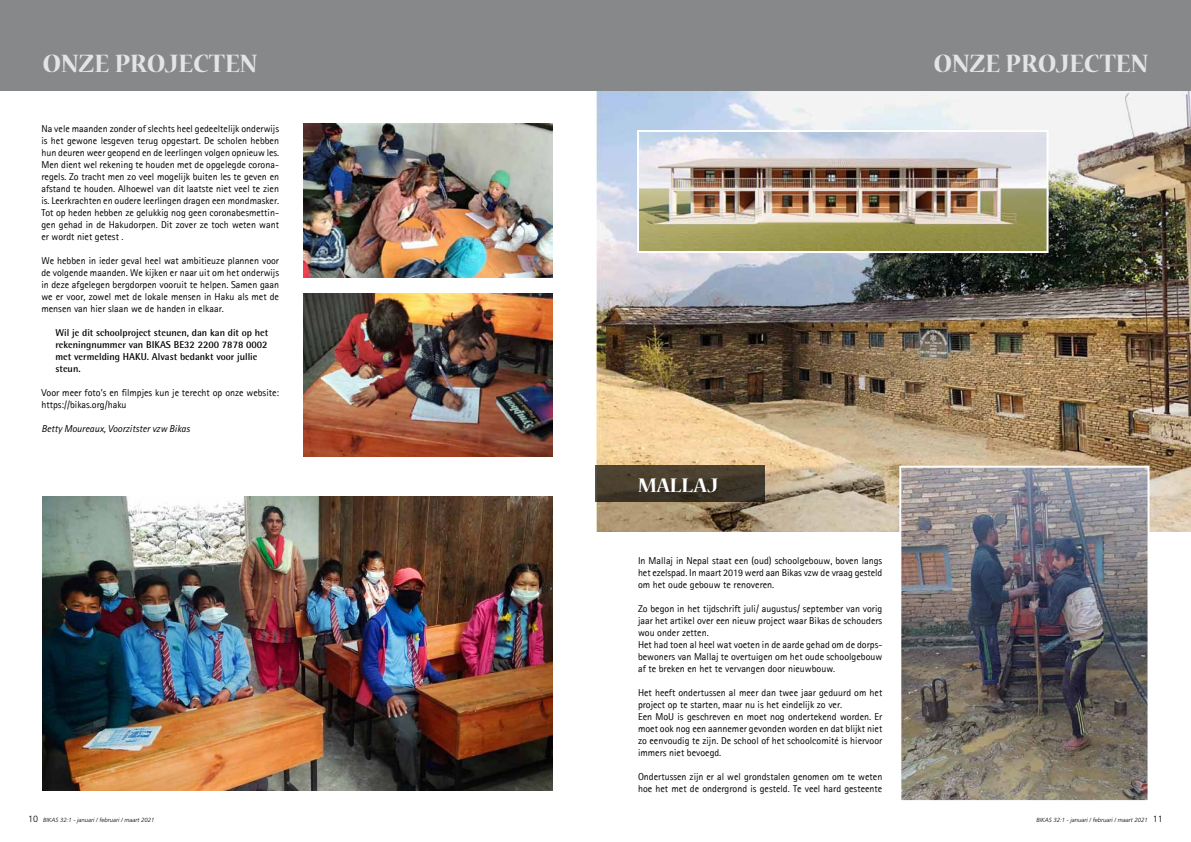
<style>
.page{position:relative;width:1191px;height:842px;background:#fff}
.page>*{position:absolute;margin:0;border:0;box-sizing:border-box;transform-origin:0 0}
.t1{font:700 28px "Nueva Std";color:#e3e4e4}
.t2{font:700 22px "Nueva Std";color:#fff}
.t3{font:10px/12px "Rotis Sans Serif";color:#000}
.t4{font:700 10px/12px "Rotis Semi Sans Std";color:#000}
.t5{font:italic 10px "Agfa Rotis Sans Serif";color:#000}
.t6{font:italic 300 6px "Frutiger LT Std";color:#000}
.s1{font-style:normal;font-size:9px}
</style>
<div class="page">
<img style="left:596px;top:91px;width:595px;height:440px">
<img style="left:42px;top:496px;width:511px;height:294px">
<div style="left:0;top:0;width:1191px;height:91px;background:#87888a"></div>
<img style="left:303px;top:294px;width:249px;height:162px">
<img style="left:303px;top:124px;width:249px;height:153px">
<img style="left:902px;top:469px;width:244px;height:330px">
<div style="left:899px;top:466px;width:250px;height:336px;border:2px solid #fff"></div>
<img style="left:640px;top:133px;width:405px;height:117px">
<div style="left:637px;top:130px;width:411px;height:123px;border:2px solid #fff"></div>
<svg style="left:595px;top:466px;width:170px;height:36px;background:#42392a"></svg>
<h1 class="t1" style="left:43px;top:51px;width:200px">ONZE PROJECTEN</h1>
<h1 class="t1" style="left:933px;top:51px;width:200px">ONZE PROJECTEN</h1>
<p class="t3" style="left:41px;top:123px;width:239px;text-align:justify">Na vele maanden zonder of slechts heel gedeeltelijk onderwijs is het gewone lesgeven terug opgestart. De scholen hebben hun deuren weer geopend en de leerlingen volgen opnieuw les.<br>Men dient wel rekening te houden met de opgelegde corona&shy;regels. Zo tracht men zo veel mogelijk buiten les te geven en afstand te houden. Alhoewel van dit laatste niet veel te zien is. Leerkrachten en oudere leerlingen dragen een mondmasker.<br>Tot op heden hebben ze gelukkig nog geen coronabesmettin&shy;gen gehad in de Hakudorpen. Dit zover ze toch weten want er wordt niet getest .</p>
<p class="t3" style="left:41px;top:255px;width:239px;text-align:justify">We hebben in ieder geval heel wat ambitieuze plannen voor de volgende maanden. We kijken er naar uit om het onderwijs in deze afgelegen bergdorpen vooruit te helpen. Samen gaan we er voor, zowel met de lokale mensen in Haku als met de mensen van hier slaan we de handen in elkaar.</p>
<p class="t4" style="left:55px;top:326px;width:214px">Wil je dit schoolproject steunen, dan kan dit op het rekeningnummer van BIKAS BE32 2200 7878 0002 met vermelding HAKU. Alvast bedankt voor jullie steun.</p>
<p class="t3" style="left:41px;top:387px;width:239px">Voor meer foto’s en filmpjes kun je terecht op onze website: https://bikas.org/haku</p>
<p class="t5" style="left:41px;top:423px;width:150px">Betty Moureaux, Voorzitster vzw Bikas</p>
<h2 class="t2" style="left:638px;top:475px;width:33px">MALLA</h2>
<h2 class="t2" style="left:707px;top:475px;width:12px">J</h2>
<p class="t3" style="left:638px;top:555px;width:246px;text-align:justify">In Mallaj in Nepal staat een (oud) schoolgebouw, boven langs het ezelspad. In maart 2019 werd aan Bikas vzw de vraag gesteld om het oude gebouw te renoveren.</p>
<p class="t3" style="left:638px;top:603px;width:246px">Zo begon in het tijdschrift juli/ augustus/ september van vorig jaar het artikel over een nieuw project waar Bikas de schouders wou onder zetten.<br>Het had toen al heel wat voeten in de aarde gehad om de dorps&shy;bewoners van Mallaj te overtuigen om het oude schoolgebouw af te breken en het te vervangen door nieuwbouw.</p>
<p class="t3" style="left:638px;top:687px;width:246px">Het heeft ondertussen al meer dan twee jaar geduurd om het project op te starten, maar nu is het eindelijk zo ver.<br>Een MoU is geschreven en moet nog ondertekend worden. Er moet ook nog een aannemer gevonden worden en dat blijkt niet zo eenvoudig te zijn. De school of het schoolcomité is hiervoor immers niet bevoegd.</p>
<p class="t3" style="left:638px;top:771px;width:246px">Ondertussen zijn er al wel grondstalen genomen om te weten hoe het met de ondergrond is gesteld. Te veel hard gesteente</p>
<p class="t6" style="left:28px;top:817px;width:128px"><span class="s1">10</span> BIKAS 32:1 - januari / februari / maart 2021</p>
<p class="t6" style="left:1036px;top:817px;width:128px">BIKAS 32:1 - januari / februari / maart 2021 <span class="s1">11</span></p>
</div>
